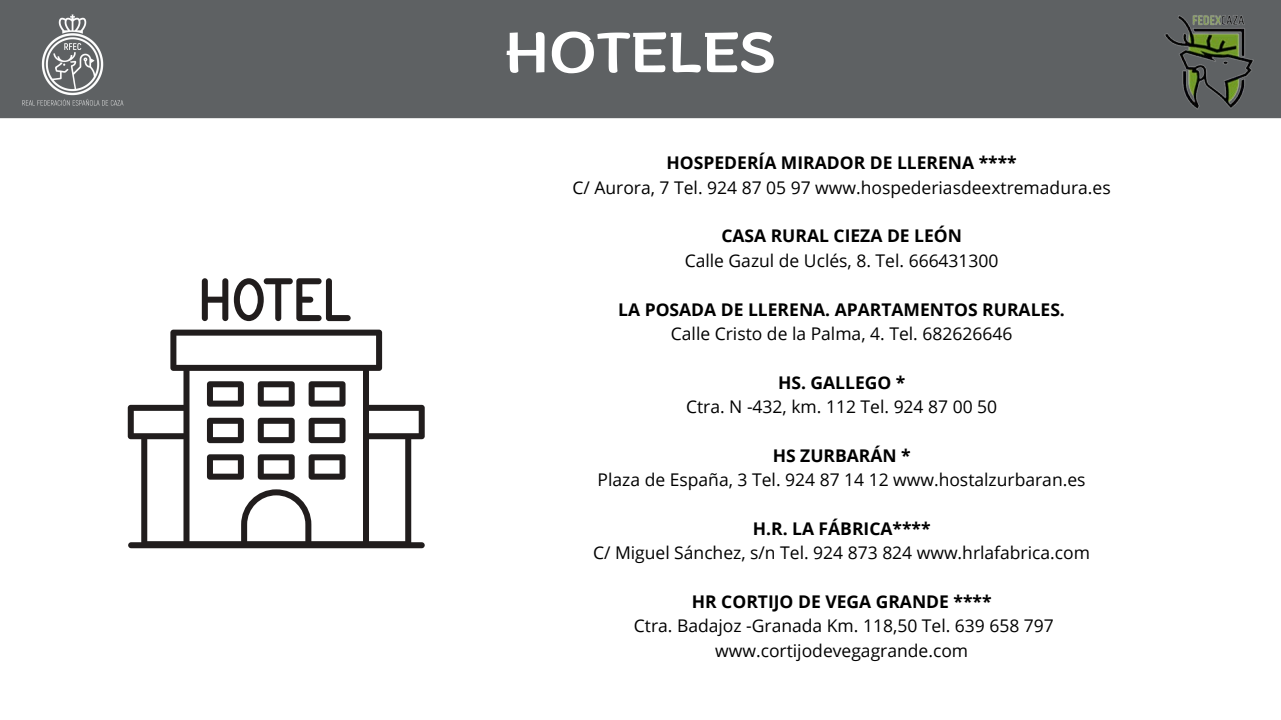
<style>
.page{position:relative;width:1281px;height:720px;background:#fff}
.page>*{position:absolute;margin:0;border:0;box-sizing:border-box;transform-origin:0 0}
.t1{font:57.5px "ZT Arturo";color:#fff}
.t2{font:17.5px/24.4px "Open Sans";color:#000;text-align:center}
.t3{font:700 17.5px "Open Sans";color:#000}
</style>
<div class="page">
<div style="left:0;top:0;width:1281px;height:118px;background:#5e6163"></div>
<img style="left:16px;top:3px;width:112px;height:112px">
<svg style="left:128px;top:330px;width:297px;height:218px"></svg>
<svg style="left:202px;top:278px;width:26px;height:43px"></svg>
<svg style="left:234px;top:278px;width:117px;height:43px"></svg>
<svg style="left:207px;top:381px;width:37px;height:26px"></svg>
<svg style="left:258px;top:381px;width:37px;height:26px"></svg>
<svg style="left:309px;top:381px;width:36px;height:26px"></svg>
<svg style="left:207px;top:418px;width:37px;height:25px"></svg>
<svg style="left:258px;top:418px;width:37px;height:25px"></svg>
<svg style="left:309px;top:418px;width:36px;height:25px"></svg>
<svg style="left:207px;top:454px;width:37px;height:26px"></svg>
<svg style="left:258px;top:454px;width:37px;height:26px"></svg>
<svg style="left:309px;top:454px;width:36px;height:26px"></svg>
<img style="left:1160px;top:7px;width:97px;height:112px">
<h1 class="t1" style="left:505px;top:30px;width:272px">HOTELES</h1>
<p class="t3" style="left:666px;top:151px;width:352px">HOSPEDERÍA MIRADOR DE LLERENA ****</p>
<p class="t2" style="left:572px;top:175px;width:540px">C/ Aurora, 7 Tel. 924 87 05 97 www.hospederiasdeextremadura.es</p>
<p class="t3" style="left:721px;top:224px;width:242px">CASA RURAL CIEZA DE LEÓN</p>
<p class="t2" style="left:684px;top:248px;width:315px">Calle Gazul de Uclés, 8. Tel. 666431300</p>
<p class="t3" style="left:618px;top:297px;width:448px">LA POSADA DE LLERENA. APARTAMENTOS RURALES.</p>
<p class="t2" style="left:671px;top:321px;width:343px">Calle Cristo de la Palma, 4. Tel. 682626646</p>
<p class="t3" style="left:778px;top:370px;width:129px">HS. GALLEGO *</p>
<p class="t2" style="left:686px;top:394px;width:313px">Ctra. N -432, km. 112 Tel. 924 87 00 50</p>
<p class="t3" style="left:772px;top:443px;width:140px">HS ZURBARÁN *</p>
<p class="t2" style="left:597px;top:467px;width:489px">Plaza de España, 3 Tel. 924 87 14 12 www.hostalzurbaran.es</p>
<p class="t3" style="left:753px;top:516px;width:179px">H.R. LA FÁBRICA****</p>
<p class="t2" style="left:593px;top:540px;width:498px">C/ Miguel Sánchez, s/n Tel. 924 873 824 www.hrlafabrica.com</p>
<p class="t3" style="left:692px;top:589px;width:301px">HR CORTIJO DE VEGA GRANDE ****</p>
<p class="t2" style="left:634px;top:613px;width:422px">Ctra. Badajoz -Granada Km. 118,50 Tel. 639 658 797 www.cortijodevegagrande.com</p>
</div>
